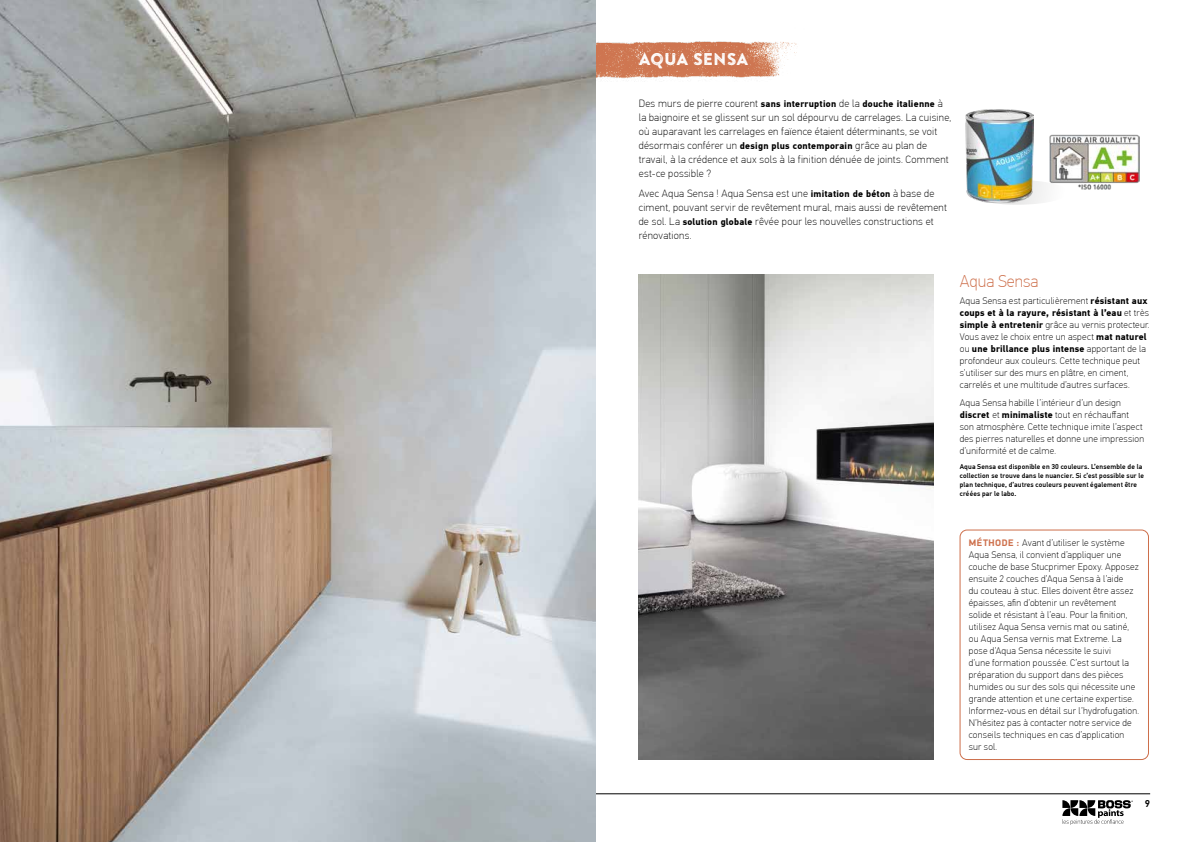
<style>
.page{position:relative;width:1191px;height:842px;background:#fff}
.page>*{position:absolute;margin:0;border:0;box-sizing:border-box;transform-origin:0 0}
.t1{font:100 17px "PF Din Text Pro";color:#cd6f4b}
.t2{font:17px "Brandon Printed Two";color:#fff}
.t3{font:100 10.5px/14px "PF Din Text Pro";letter-spacing:.025em;color:#000}
.t4{font:500 10px "PF Din Text Pro";color:#000}
.t5{font:100 9.5px/12px "PF Din Text Pro";letter-spacing:.02em;color:#000}
.t6{font:700 9.5px "PF Din Text Pro";letter-spacing:.025em;color:#000}
.t7{font:500 7px/9px "PF Din Text Pro";letter-spacing:.02em;color:#000}
.s1{font-weight:100;font-size:10.5px}
.s2{font-weight:700;font-size:9.5px}
.s3{font-weight:700}
.s4{font-family:"PFDIN Display Pro";font-weight:700;color:#cd6f4b}
</style>
<div class="page">
<hr style="left:595px;top:793px;width:555px;height:1px;background:#000">
<svg style="left:1062px;top:800px;width:70px;height:25px"></svg>
<img style="left:595px;top:25px;width:202px;height:73px">
<div style="left:959px;top:530px;width:189px;height:230px;border:1px solid #cd6f4b;border-radius:7px"></div>
<img style="left:639px;top:274px;width:295px;height:486px">
<img style="left:1049px;top:135px;width:90px;height:54px">
<div style="left:967px;top:180px;width:101px;height:25px;background:#f5f5f5;border-radius:50%"></div>
<img style="left:966px;top:109px;width:68px;height:94px">
<img style="left:0;top:0;width:595px;height:842px">
<h1 class="t2" style="left:639px;top:49px;width:111px">AQUA SENSA</h1>
<p class="t6" style="left:639px;top:98px;width:305px"><span class="s1">Des murs de pierre courent</span> sans interruption <span class="s1">de la</span> douche italienne <span class="s1">à</span></p>
<p class="t3" style="left:639px;top:111px;width:314px">la baignoire et se glissent sur un sol dépourvu de carrelages. La cuisine, où auparavant les carrelages en faïence étaient déterminants, se voit désormais conférer un <span class="s2">design plus contemporain</span> grâce au plan de travail, à la crédence et aux sols à la finition dénuée de joints. Comment est-ce possible ?</p>
<p class="t3" style="left:639px;top:186px;width:309px">Avec Aqua Sensa ! Aqua Sensa est une <span class="s2">imitation de béton</span> à base de ciment, pouvant servir de revêtement mural, mais aussi de revêtement de sol. La <span class="s2">solution globale</span> rêvée pour les nouvelles constructions et rénovations.</p>
<h1 class="t1" style="left:959px;top:271px;width:80px">Aqua Sensa</h1>
<p class="t5" style="left:959px;top:295px;width:191px">Aqua Sensa est particulièrement <span class="s3">résistant aux coups et à la rayure, résistant à l’eau</span> et très <span class="s3">simple à entretenir</span> grâce au vernis protecteur.<br>Vous avez le choix entre un aspect <span class="s3">mat naturel </span>ou <span class="s3">une brillance plus intense</span> apportant de la profondeur aux couleurs. Cette technique peut s’utiliser sur des murs en plâtre, en ciment, carrelés et une multitude d’autres surfaces.</p>
<p class="t5" style="left:959px;top:397px;width:186px">Aqua Sensa habille l’intérieur d’un design <span class="s3">discret</span> et <span class="s3">minimaliste</span> tout en réchauffant son atmosphère. Cette technique imite l’aspect des pierres naturelles et donne une impression d’uniformité et de calme.</p>
<p class="t7" style="left:959px;top:462px;width:186px">Aqua Sensa est disponible en 30 couleurs. L’ensemble de la collection se trouve dans le nuancier. Si c’est possible sur le plan technique, d’autres couleurs peuvent également être créées par le labo.</p>
<p class="t5" style="left:968px;top:537px;width:172px"><span class="s4">MÉTHODE :</span> Avant d’utiliser le système Aqua Sensa, il convient d’appliquer une couche de base Stucprimer Epoxy. Apposez ensuite 2 couches d’Aqua Sensa à l’aide<br>du couteau à stuc. Elles doivent être assez épaisses, afin d’obtenir un revêtement solide et résistant à l’eau. Pour la finition, utilisez Aqua Sensa vernis mat ou satiné, ou Aqua Sensa vernis mat Extreme. La pose d’Aqua Sensa nécessite le suivi<br>d’une formation poussée. C’est surtout la préparation du support dans des pièces humides ou sur des sols qui nécessite une grande attention et une certaine expertise.<br>Informez-vous en détail sur l’hydrofugation.<br>N’hésitez pas à contacter notre service de conseils techniques en cas d’application sur sol.</p>
<p class="t4" style="left:1144px;top:798px;width:7px">9</p>
</div>
